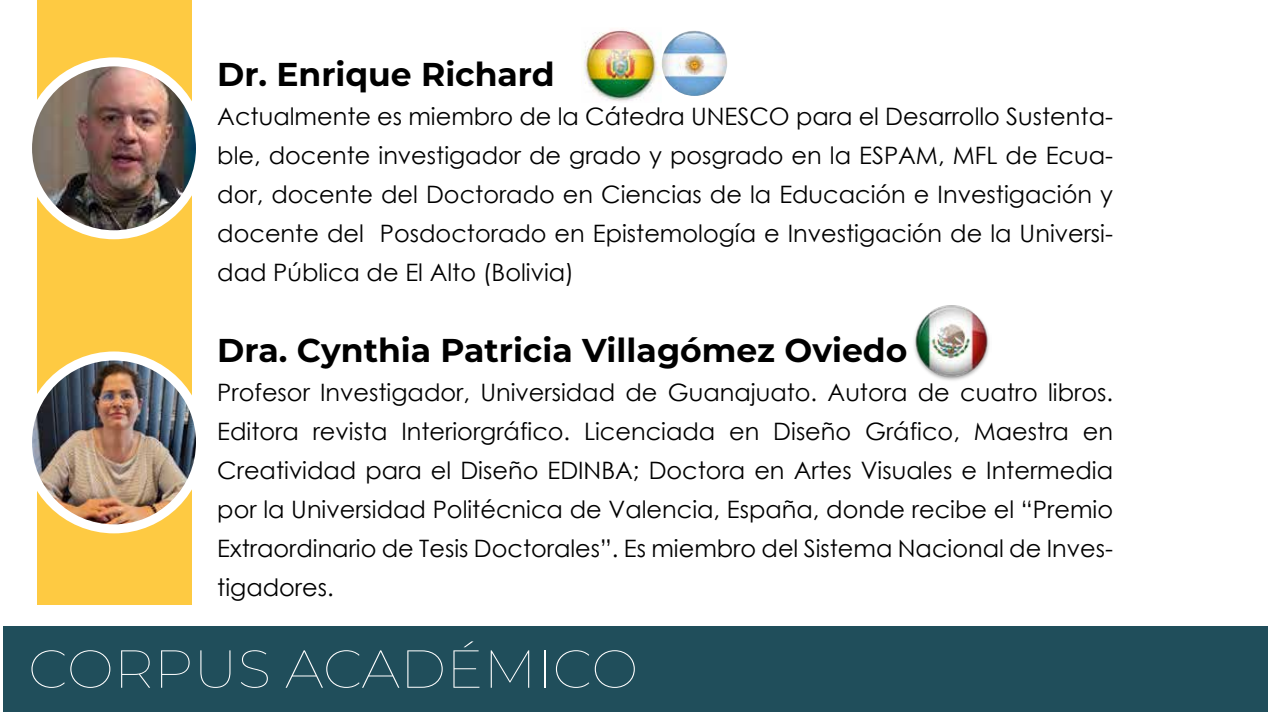
<style>
.page{position:relative;width:1268px;height:712px;background:#fff}
.page>*{position:absolute;margin:0;border:0;box-sizing:border-box;transform-origin:0 0}
.t1{font:100 53.4px "Montserrat";color:#fff;scale:1.04 1}
.t2{font:700 33px "Montserrat";color:#000}
.t3{font:24px/39px "Century Gothic";color:#000;text-align:justify}
</style>
<div class="page">
<div style="left:37px;top:0;width:154px;height:605px;background:#feca42"></div>
<img style="left:28px;top:62px;width:172px;height:173px;border-radius:86px">
<div style="left:23px;top:57px;width:182px;height:182px;border:9px solid #fff;border-radius:50%"></div>
<img style="left:28px;top:356px;width:172px;height:173px;border-radius:86px">
<div style="left:23px;top:351px;width:182px;height:182px;border:9px solid #fff;border-radius:50%"></div>
<div style="left:3px;top:626px;width:1264px;height:86px;background:#204e5b"></div>
<img style="left:584px;top:29px;width:77px;height:72px">
<img style="left:661px;top:31px;width:66px;height:65px;border-radius:33px">
<img style="left:914px;top:305px;width:76px;height:76px">
<h2 class="t2" style="left:217px;top:51px;width:339px">Dr. Enrique Richard</h2>
<p class="t3" style="left:217px;top:97px;width:897px">Actualmente es miembro de la Cátedra UNESCO para el Desarrollo Sustenta&shy;ble, docente investigador de grado y posgrado en la ESPAM, MFL de Ecua&shy;dor, docente del Doctorado en Ciencias de la Educación e Investigación y docente del Posdoctorado en Epistemología e Investigación de la Universi&shy;dad Pública de El Alto (Bolivia)</p>
<h2 class="t2" style="left:217px;top:327px;width:691px">Dra. Cynthia Patricia Villagómez Oviedo</h2>
<p class="t3" style="left:217px;top:373px;width:897px">Profesor Investigador, Universidad de Guanajuato. Autora de cuatro libros.<br>Editora revista Interiorgráfico. Licenciada en Diseño Gráfico, Maestra en Creatividad para el Diseño EDINBA; Doctora en Artes Visuales e Intermedia por la Universidad Politécnica de Valencia, España, donde recibe el “Premio Extraordinario de Tesis Doctorales”. Es miembro del Sistema Nacional de Inves&shy;tigadores.</p>
<h1 class="t1" style="left:28px;top:633px;width:588px">CORPUS ACADÉMICO</h1>
</div>
